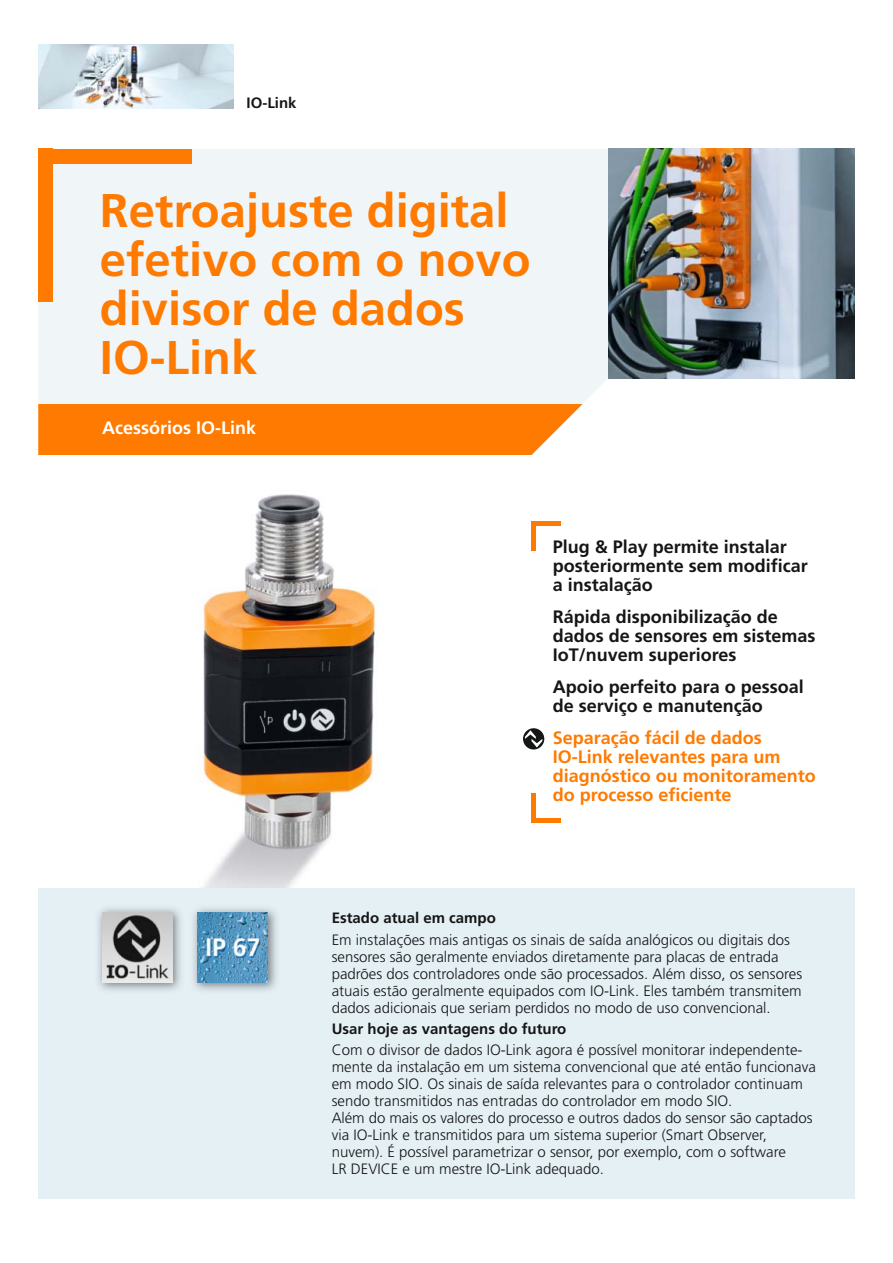
<style>
.page{position:relative;width:893px;height:1263px;background:#fff}
.page>*{position:absolute;margin:0;border:0;box-sizing:border-box;transform-origin:0 0}
.t1{font:700 47.25px/48.9px "Frutiger LT Com";color:#ff7a00}
.t2{font:700 18px/19.2px "Frutiger LT Com";color:#151616}
.t3{font:700 18px/19.2px "Frutiger LT Com";color:#ff7a00}
.t4{font:700 18px "Frutiger LT Com";color:#fff}
.t5{font:300 15px/17px "Frutiger LT Com";color:#151616}
.t6{font:700 15px "Frutiger LT Com";color:#151616}
</style>
<div class="page">
<img style="left:38px;top:494px;width:468px;height:395px">
<div style="left:38px;top:889px;width:817px;height:310px;background:#e5f0f5"></div>
<div style="left:38px;top:149px;width:570px;height:255px;background:#f0f6f8"></div>
<img style="left:608px;top:149px;width:247px;height:229px">
<div style="left:38px;top:404px;width:545px;height:51px;background:#ff7a00"></div>
<div style="left:38px;top:149px;width:153px;height:15px;background:#ff7a00"></div>
<div style="left:38px;top:149px;width:15px;height:153px;background:#ff7a00"></div>
<img style="left:98px;top:908px;width:179px;height:83px">
<img style="left:102px;top:912px;width:70px;height:70px">
<img style="left:188px;top:908px;width:1px;height:83px">
<img style="left:198px;top:912px;width:70px;height:70px">
<hr style="left:531px;top:521px;width:30px;height:4px;background:#ff7a00">
<div style="left:531px;top:521px;width:5px;height:30px;background:#ff7a00"></div>
<hr style="left:531px;top:819px;width:30px;height:4px;background:#ff7a00">
<div style="left:531px;top:793px;width:5px;height:30px;background:#ff7a00"></div>
<svg style="left:523px;top:728px;width:21px;height:21px"></svg>
<svg style="left:525px;top:730px;width:17px;height:17px"></svg>
<img style="left:38px;top:45px;width:196px;height:63px">
<p class="t6" style="left:247px;top:97px;width:52px">IO-Link</p>
<h1 class="t1" style="left:100px;top:190px;width:432px">Retroajuste digital efetivo com o novo divisor de dados<br>IO-Link</h1>
<p class="t4" style="left:102px;top:420px;width:155px">Acessórios IO-Link</p>
<p class="t2" style="left:553px;top:538px;width:257px">Plug &amp; Play permite instalar posteriormente sem modificar a instalação</p>
<p class="t2" style="left:553px;top:608px;width:264px">Rápida disponibilização de dados de sensores em sistemas<br>IoT/nuvem superiores</p>
<p class="t2" style="left:553px;top:678px;width:253px">Apoio perfeito para o pessoal de serviço e manutenção</p>
<p class="t3" style="left:553px;top:729px;width:265px">Separação fácil de dados<br>IO-Link relevantes para um diagnóstico ou monitoramento do processo eficiente</p>
<p class="t6" style="left:332px;top:912px;width:166px">Estado atual em campo</p>
<p class="t5" style="left:332px;top:932px;width:472px">Em instalações mais antigas os sinais de saída analógicos ou digitais dos sensores são geralmente enviados diretamente para placas de entrada padrões dos controladores onde são processados. Além disso, os sensores atuais estão geralmente equipados com IO-Link. Eles também transmitem dados adicionais que seriam perdidos no modo de uso convencional.</p>
<p class="t6" style="left:332px;top:1023px;width:236px">Usar hoje as vantagens do futuro</p>
<p class="t5" style="left:332px;top:1043px;width:486px">Com o divisor de dados IO-Link agora é possível monitorar independente&shy;mente da instalação em um sistema convencional que até então funcionava em modo SIO. Os sinais de saída relevantes para o controlador continuam sendo transmitidos nas entradas do controlador em modo SIO.<br>Além do mais os valores do processo e outros dados do sensor são captados via IO-Link e transmitidos para um sistema superior (Smart Observer, nuvem). É possível parametrizar o sensor, por exemplo, com o software<br>LR DEVICE e um mestre IO-Link adequado.</p>
</div>
